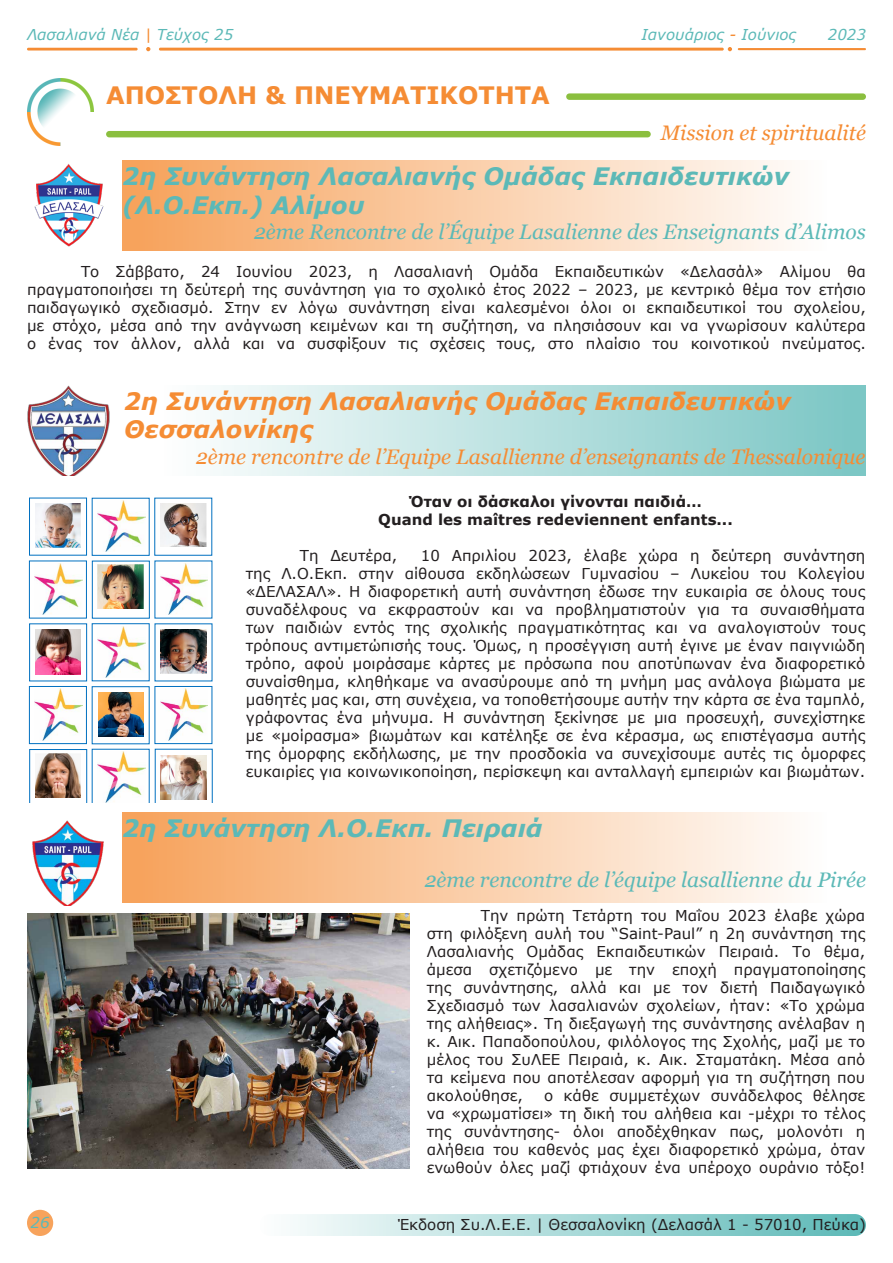
<style>
.page{position:relative;width:893px;height:1263px;background:#fff}
.page>*{position:absolute;margin:0;border:0;box-sizing:border-box;transform-origin:0 0}
.t1{font:italic 700 24px/28.8px "Verdana";color:#5cb9b7}
.t2{font:italic 700 24px/28.8px "Verdana";color:#f58c34}
.t3{font:700 24px "Verdana";color:#f58c34}
.t4{font:italic 21px "Georgia";color:#5cb9b7}
.t5{font:italic 21px "Georgia";color:#f58c34}
.t6{font:15px/18px "Verdana";color:#231f20;text-align:justify}
.t7{font:700 15px "Verdana";color:#231f20}
.t8{font:italic 15px "Verdana";color:#5cb9b7}
.s1{color:#f58c34}
</style>
<div class="page">
<div style="left:259px;top:1214px;width:607px;height:22px;background:linear-gradient(to right,#fdfefe,#5cb9b7);border-radius:11px"></div>
<div style="left:27px;top:1210px;width:26px;height:26px;background:#f7a35c;border-radius:50%"></div>
<svg style="left:728px;top:47px;width:4px;height:4px"></svg>
<svg style="left:146px;top:47px;width:4px;height:4px"></svg>
<hr style="left:159px;top:48px;width:565px;height:3px;background:#f58c34">
<hr style="left:27px;top:48px;width:111px;height:3px;background:#f58c34">
<hr style="left:738px;top:48px;width:128px;height:2px;background:#f58c34">
<img style="left:27px;top:78px;width:67px;height:67px">
<div style="left:566px;top:93px;width:300px;height:7px;background:#8bbf3f;border-radius:3px"></div>
<div style="left:106px;top:131px;width:545px;height:6px;background:#8bbf3f;border-radius:3px"></div>
<img style="left:34px;top:164px;width:70px;height:83px">
<div style="left:123px;top:161px;width:743px;height:90px;background:linear-gradient(to right,#f6a159,#fff)"></div>
<div style="left:123px;top:812px;width:743px;height:91px;background:linear-gradient(to right,#f6a159,#fff)"></div>
<div style="left:124px;top:385px;width:742px;height:91px;background:linear-gradient(to right,#fff,#7ac6c4)"></div>
<img style="left:27px;top:385px;width:83px;height:91px">
<img style="left:35px;top:504px;width:46px;height:44px">
<div style="left:29px;top:498px;width:58px;height:57px;border:1px solid #0070c0"></div>
<img style="left:97px;top:501px;width:48px;height:51px">
<img style="left:161px;top:504px;width:45px;height:42px">
<div style="left:29px;top:561px;width:58px;height:57px;border:1px solid #0070c0"></div>
<img style="left:35px;top:563px;width:47px;height:52px">
<img style="left:98px;top:565px;width:45px;height:44px">
<div style="left:92px;top:561px;width:58px;height:57px;border:1px solid #0070c0"></div>
<img style="left:160px;top:563px;width:48px;height:52px">
<img style="left:35px;top:629px;width:46px;height:45px">
<div style="left:29px;top:624px;width:58px;height:57px;border:1px solid #0070c0"></div>
<img style="left:97px;top:626px;width:48px;height:51px">
<img style="left:161px;top:629px;width:45px;height:45px">
<div style="left:29px;top:686px;width:58px;height:58px;border:1px solid #0070c0"></div>
<img style="left:35px;top:689px;width:47px;height:51px">
<img style="left:98px;top:692px;width:45px;height:44px">
<div style="left:155px;top:686px;width:57px;height:58px;border:1px solid #0070c0"></div>
<img style="left:160px;top:689px;width:48px;height:51px">
<svg style="left:29px;top:749px;width:120px;height:53px"></svg>
<img style="left:97px;top:752px;width:48px;height:50px">
<svg style="left:155px;top:749px;width:57px;height:53px"></svg>
<img style="left:32px;top:820px;width:72px;height:85px">
<img style="left:27px;top:913px;width:382px;height:255px">
<p class="t8" style="left:27px;top:24px;width:208px">Λασαλιανά Νέα <span class="s1">|</span> Τεύχος 25</p>
<p class="t8" style="left:642px;top:24px;width:156px">Ιανουάριος <span class="s1">-</span> Ιούνιος</p>
<p class="t8" style="left:828px;top:24px;width:40px">2023</p>
<p class="t3" style="left:106px;top:78px;width:445px">ΑΠΟΣΤΟΛΗ &amp; ΠΝΕΥΜΑΤΙΚΟΤΗΤΑ</p>
<p class="t5" style="left:661px;top:120px;width:207px">Mission et spiritualité</p>
<p class="t1" style="left:123px;top:161px;width:668px">2η Συνάντηση Λασαλιανής Ομάδας Εκπαιδευτικών (Λ.Ο.Εκπ.) Αλίμου</p>
<p class="t4" style="left:254px;top:218px;width:613px">2ème Rencontre de l’Équipe Lasalienne des Enseignants d’Alimos</p>
<p class="t6" style="left:27px;top:262px;width:840px;text-indent:54px">Το Σάββατο, 24 Ιουνίου 2023, η Λασαλιανή Ομάδα Εκπαιδευτικών «Δελασάλ» Αλίμου θα πραγματοποιήσει τη δεύτερή της συνάντηση για το σχολικό έτος 2022 – 2023, με κεντρικό θέμα τον ετήσιο παιδαγωγικό σχεδιασμό. Στην εν λόγω συνάντηση είναι καλεσμένοι όλοι οι εκπαιδευτικοί του σχολείου, με στόχο, μέσα από την ανάγνωση κειμένων και τη συζήτηση, να πλησιάσουν και να γνωρίσουν καλύτερα ο ένας τον άλλον, αλλά και να συσφίξουν τις σχέσεις τους, στο πλαίσιο του κοινοτικού πνεύματος.</p>
<p class="t2" style="left:124px;top:386px;width:668px">2η Συνάντηση Λασαλιανής Ομάδας Εκπαιδευτικών<br>Θεσσαλονίκης</p>
<p class="t5" style="left:196px;top:443px;width:671px">2ème rencontre de l’Equipe Lasallienne d’enseignants de Thessalonique</p>
<p class="t7" style="left:409px;top:491px;width:294px">Όταν οι δάσκαλοι γίνονται παιδιά…</p>
<p class="t7" style="left:378px;top:509px;width:356px">Quand les maîtres redeviennent enfants...</p>
<p class="t6" style="left:300px;top:546px;width:99px">Τη Δευτέρα,</p>
<p class="t6" style="left:246px;top:546px;width:621px;text-indent:175px">10 Απριλίου 2023, έλαβε χώρα η δεύτερη συνάντηση της Λ.Ο.Εκπ. στην αίθουσα εκδηλώσεων Γυμνασίου – Λυκείου του Κολεγίου «ΔΕΛΑΣΑΛ». Η διαφορετική αυτή συνάντηση έδωσε την ευκαιρία σε όλους τους συναδέλφους να εκφραστούν και να προβληματιστούν για τα συναισθήματα των παιδιών εντός της σχολικής πραγματικότητας και να αναλογιστούν τους τρόπους αντιμετώπισής τους. Όμως, η προσέγγιση αυτή έγινε με έναν παιγνιώδη τρόπο, αφού μοιράσαμε κάρτες με πρόσωπα που αποτύπωναν ένα διαφορετικό συναίσθημα, κληθήκαμε να ανασύρουμε από τη μνήμη μας ανάλογα βιώματα με μαθητές μας και, στη συνέχεια, να τοποθετήσουμε αυτήν την κάρτα σε ένα ταμπλό, γράφοντας ένα μήνυμα. Η συνάντηση ξεκίνησε με μια προσευχή, συνεχίστηκε με «μοίρασμα» βιωμάτων και κατέληξε σε ένα κέρασμα, ως επιστέγασμα αυτής της όμορφης εκδήλωσης, με την προσδοκία να συνεχίσουμε αυτές τις όμορφες ευκαιρίες για κοινωνικοποίηση, περίσκεψη και ανταλλαγή εμπειριών και βιωμάτων.</p>
<p class="t1" style="left:123px;top:813px;width:422px">2η Συνάντηση Λ.Ο.Εκπ. Πειραιά</p>
<p class="t4" style="left:425px;top:866px;width:443px">2ème rencontre de l’équipe lasallienne du Pirée</p>
<p class="t6" style="left:427px;top:906px;width:440px;text-indent:54px">Την πρώτη Τετάρτη του Μαΐου 2023 έλαβε χώρα στη φιλόξενη αυλή του “Saint-Paul” η 2η συνάντηση της Λασαλιανής Ομάδας Εκπαιδευτικών Πειραιά. Το θέμα, άμεσα σχετιζόμενο με την εποχή πραγματοποίησης της συνάντησης, αλλά και με τον διετή Παιδαγωγικό Σχεδιασμό των λασαλιανών σχολείων, ήταν: «Το χρώμα της αλήθειας». Τη διεξαγωγή της συνάντησης ανέλαβαν η κ. Αικ. Παπαδοπούλου, φιλόλογος της Σχολής, μαζί με το μέλος του ΣυΛΕΕ Πειραιά, κ. Αικ. Σταματάκη. Μέσα από τα κείμενα που αποτέλεσαν αφορμή για τη συζήτηση που ακολούθησε,</p>
<p class="t6" style="left:427px;top:1086px;width:440px;text-indent:117px">ο κάθε συμμετέχων συνάδελφος θέλησε να «χρωματίσει» τη δική του αλήθεια και -μέχρι το τέλος της συνάντησης- όλοι αποδέχθηκαν πως, μολονότι η αλήθεια του καθενός μας έχει διαφορετικό χρώμα, όταν ενωθούν όλες μαζί φτιάχουν ένα υπέροχο ουράνιο τόξο!</p>
<p class="t8" style="left:31px;top:1212px;width:21px">26</p>
<p class="t6" style="left:398px;top:1215px;width:470px">Έκδoση Συ.Λ.Ε.Ε. | Θεσσαλονίκη (Δελασάλ 1 - 57010, Πεύκα)</p>
</div>
